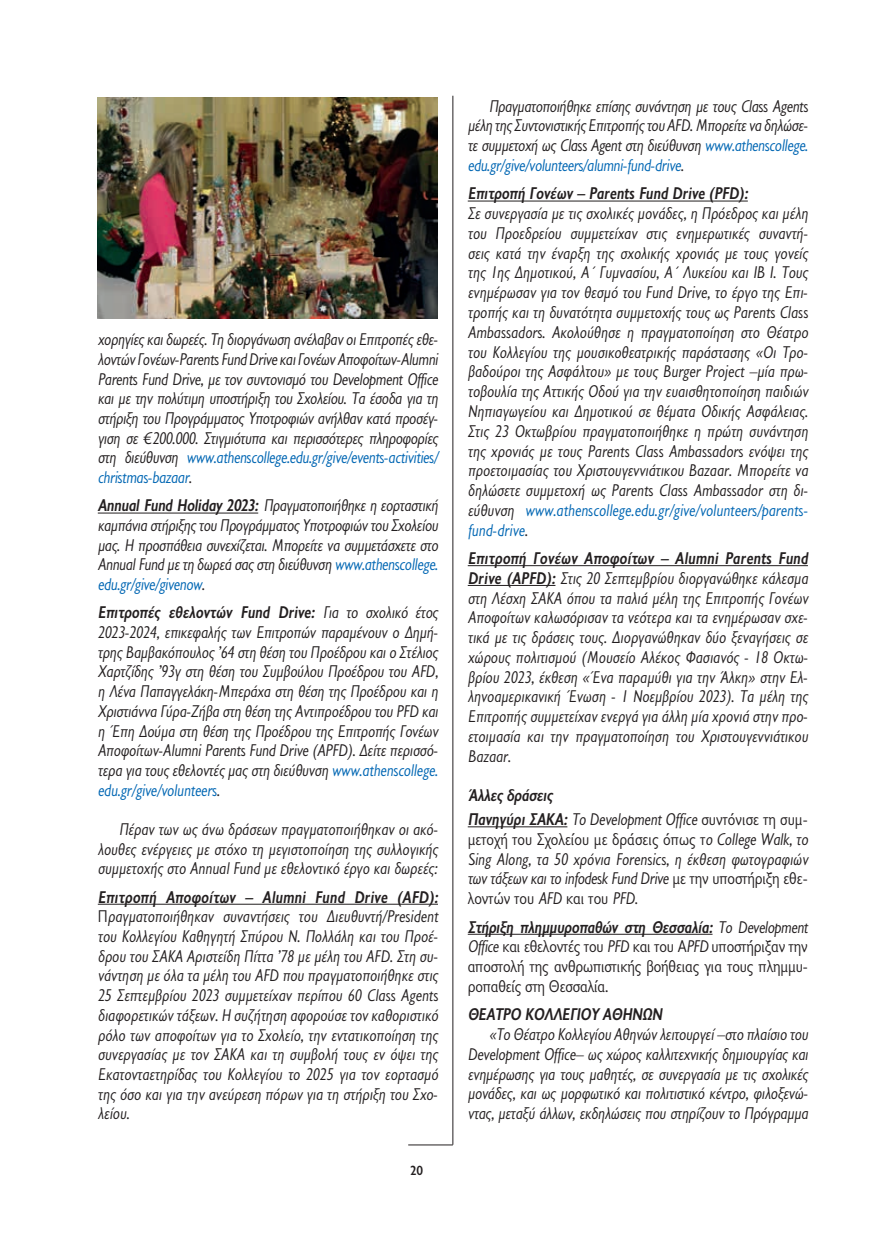
<style>
.page{position:relative;width:893px;height:1234px;background:#fff}
.page>*{position:absolute;margin:0;border:0;box-sizing:border-box;transform-origin:0 0}
.t1{font:italic 17.25px/19.8px "Gill Sans Hel Semi Condenced";color:#231f20;text-align:justify}
.t2{font:17.25px/19.8px "Gill Sans Hel SCOS";letter-spacing:-.01em;color:#231f20;text-align:justify}
.t3{font:italic 700 17.25px/24px "Gill Sans Hel Semi Condenced";letter-spacing:-.01em;color:#231f20}
.t4{font:700 13.5px "Gill Sans Hel SCOS";color:#231f20}
.s1{color:#0166b3}
.s2{font-weight:700}
.s3{font-family:"Gill Sans Hel SCOS";font-style:normal}
.s4{font-weight:400}
.s5{font-family:"Gill Sans Hel SCOS";font-weight:400;font-style:normal}
.s6{font-family:"Gill Sans Hel Semi Condenced";font-style:italic}
</style>
<div class="page">
<hr style="left:98px;top:512px;width:160px;height:1px;background:#231f20">
<hr style="left:98px;top:903px;width:340px;height:1px;background:#231f20">
<hr style="left:468px;top:200px;width:280px;height:1px;background:#231f20">
<hr style="left:468px;top:565px;width:340px;height:1px;background:#231f20">
<hr style="left:468px;top:585px;width:87px;height:1px;background:#231f20">
<hr style="left:468px;top:826px;width:99px;height:1px;background:#231f20">
<hr style="left:468px;top:933px;width:244px;height:1px;background:#231f20">
<hr style="left:453px;top:96px;width:1px;height:1048px;background:#231f20">
<hr style="left:408px;top:1144px;width:45px;height:1px;background:#231f20">
<img style="left:98px;top:98px;width:340px;height:220px">
<p class="t1" style="left:98px;top:329px;width:342px">χορηγίες και δωρεές. Τη διοργάνωση ανέλαβαν οι Επιτροπές εθε&shy;λοντών Γονέων-Parents Fund Drive και Γονέων Αποφοίτων-Alumni Parents Fund Drive, με τον συντονισμό του Development Office και με την πολύτιμη υποστήριξη του Σχολείου. Τα έσοδα για τη στήριξη του Προγράμματος Υποτροφιών ανήλθαν κατά προσέγ&shy;γιση σε €200.000. Στιγμιότυπα και περισσότερες πληροφορίες στη διεύθυνση <span class="s1">www.athenscollege.edu.gr/give/events-activities/ christmas-bazaar</span>.</p>
<p class="t1" style="left:98px;top:495px;width:342px"><span class="s2">Annual Fund Holiday 2023:</span> Πραγματοποιήθηκε η εορταστική καμπάνια στήριξης του Προγράμματος Υποτροφιών του Σχολείου μας. Η προσπάθεια συνεχίζεται. Μπορείτε να συμμετάσχετε στο Annual Fund με τη δωρεά σας στη διεύθυνση <span class="s1">www.athenscollege. edu.gr/give/givenow</span>.</p>
<p class="t1" style="left:98px;top:602px;width:342px"><span class="s2">Επιτροπές εθελοντών Fund Drive:</span> Για το σχολικό έτος 2023-2024, επικεφαλής των Επιτροπών παραμένουν ο Δημή&shy;τρης Βαμβακόπουλος ’64 στη θέση του Προέδρου και ο Στέλιος Χαρτζίδης ’93γ στη θέση του Συμβούλου Προέδρου του AFD, η Λένα Παπαγγελάκη-Μπεράχα στη θέση της Προέδρου και η Χριστιάννα Γύρα-Ζήβα στη θέση της Αντιπροέδρου του PFD και η Έπη Δούμα στη θέση της Προέδρου της Επιτροπής Γονέων Αποφοίτων-Alumni Parents Fund Drive (ΑPFD). Δείτε περισσό&shy;τερα για τους εθελοντές μας στη διεύθυνση <span class="s1">www.athenscollege. edu.gr/give/volunteers</span>.</p>
<p class="t1" style="left:98px;top:818px;width:342px;text-indent:21px">Πέραν των ως άνω δράσεων πραγματοποιήθηκαν οι ακό&shy;λουθες ενέργειες με στόχο τη μεγιστοποίηση της συλλογικής συμμετοχής στο Annual Fund με εθελοντικό έργο και δωρεές:</p>
<p class="t1" style="left:98px;top:886px;width:342px"><span class="s2">Επιτροπή Αποφοίτων – Alumni Fund Drive (AFD):<br></span><span class="s3">Π</span>ραγματοποιήθηκαν συναντήσεις του Διευθυντή/President του Κολλεγίου Καθηγητή Σπύρου Ν. Πολλάλη και του Προέ&shy;δρου του ΣΑΚΑ Αριστείδη Πίττα ’78 με μέλη του AFD. Στη συ&shy;νάντηση με όλα τα μέλη του AFD που πραγματοποιήθηκε στις 25 Σεπτεμβρίου 2023 συμμετείχαν περίπου 60 Class Agents διαφορετικών τάξεων. Η συζήτηση αφορούσε τον καθοριστικό ρόλο των αποφοίτων για το Σχολείο, την εντατικοποίηση της συνεργασίας με τον ΣΑΚΑ και τη συμβολή τους εν όψει της Εκατονταετηρίδας του Κολλεγίου το 2025 για τον εορτασμό της όσο και για την ανεύρεση πόρων για τη στήριξη του Σχο&shy;λείου.</p>
<p class="t4" style="left:410px;top:1162px;width:14px">20</p>
<p class="t1" style="left:468px;top:95px;width:342px;text-indent:21px">Πραγματοποιήθηκε επίσης συνάντηση με τους Class Agents μέλη της Συντονιστικής Επιτροπής του AFD. Μπορείτε να δηλώσε&shy;τε συμμετοχή ως Class Agent στη διεύθυνση <span class="s1">www.athenscollege. edu.gr/give/volunteers/alumni-fund-drive</span>.</p>
<p class="t3" style="left:468px;top:181px;width:282px">Επιτροπή Γονέων – Parents Fund Drive (PFD):</p>
<p class="t1" style="left:468px;top:203px;width:342px">Σε συνεργασία με τις σχολικές μονάδες, η Πρόεδρος και μέλη του Προεδρείου συμμετείχαν στις ενημερωτικές συναντή&shy;σεις κατά την έναρξη της σχολικής χρονιάς με τους γονείς της 1ης Δημοτικού, Α΄ Γυμνασίου, Α΄ Λυκείου και ΙΒ Ι. Τους ενημέρωσαν για τον θεσμό του Fund Drive, το έργο της Επι&shy;τροπής και τη δυνατότητα συμμετοχής τους ως Parents Class Ambassadors. Ακολούθησε η πραγματοποίηση στο Θέατρο του Κολλεγίου της μουσικοθεατρικής παράστασης «Οι Τρο&shy;βαδούροι της Ασφάλτου» με τους Burger Project –μία πρω&shy;τοβουλία της Αττικής Οδού για την ευαισθητοποίηση παιδιών Νηπιαγωγείου και Δημοτικού σε θέματα Οδικής Ασφάλειας.<br>Στις 23 Οκτωβρίου πραγματοποιήθηκε η πρώτη συνάντηση της χρονιάς με τους Parents Class Ambassadors ενόψει της προετοιμασίας του Χριστουγεννιάτικου Bazaar. Μπορείτε να δηλώσετε συμμετοχή ως Parents Class Ambassador στη δι&shy;εύθυνση <span class="s1">www.athenscollege.edu.gr/give/volunteers/parents&shy;fund-drive</span>.</p>
<p class="t1" style="left:468px;top:547px;width:342px"><span class="s2">Επιτροπή Γονέων Αποφοίτων – Alumni Parents Fund Drive (APFD):</span> Στις 20 Σεπτεμβρίου διοργανώθηκε κάλεσμα στη Λέσχη ΣΑΚΑ όπου τα παλιά μέλη της Επιτροπής Γονέων Αποφοίτων καλωσόρισαν τα νεότερα και τα ενημέρωσαν σχε&shy;τικά με τις δράσεις τους. Διοργανώθηκαν δύο ξεναγήσεις σε χώρους πολιτισμού (Μουσείο Αλέκος Φασιανός - 18 Οκτω&shy;βρίου 2023, έκθεση «Ένα παραμύθι για την Άλκη» στην Ελ&shy;ληνοαμερικανική Ένωση - 1 Νοεμβρίου 2023). Τα μέλη της Επιτροπής συμμετείχαν ενεργά για άλλη μία χρονιά στην προ&shy;ετοιμασία και την πραγματοποίηση του Χριστουγεννιάτικου Bazaar.</p>
<p class="t3" style="left:468px;top:782px;width:342px">Άλλες δράσεις<br>Πανηγύρι ΣΑΚΑ: <span class="s4">To Development Office</span> <span class="s5">συντόνισε τη συμ-</span></p>
<p class="t2" style="left:468px;top:829px;width:342px">μετοχή του Σχολείου με δράσεις όπως τ<span class="s6">o College Walk, το</span></p>
<p class="t1" style="left:468px;top:848px;width:342px">Sing Along, τα 50 χρόνια Forensics, η έκθεση φωτογραφιών των τάξεων και το infodesk Fund Drive <span class="s3">με την υποστήριξη εθε-</span></p>
<p class="t2" style="left:468px;top:888px;width:172px">λοντών του <span class="s6">AFD</span> και του <span class="s6">PFD.</span></p>
<p class="t3" style="left:468px;top:914px;width:342px">Στήριξη πλημμυροπαθών στη Θεσσαλία: <span class="s4">To Development</span></p>
<p class="t2" style="left:468px;top:936px;width:342px"><span class="s6">Office</span> και εθελοντές του <span class="s6">PFD</span> και του Α<span class="s6">PFD</span> υποστήριξαν την αποστολή της ανθρωπιστικής βοήθειας για τους πλημμυ&shy;ροπαθείς στη Θεσσαλία.</p>
<p class="t3" style="left:468px;top:1001px;width:196px">ΘΈΑΤΡΟ ΚΟΛΛΕΓΊΟΥ ΑΘΗΝΏΝ</p>
<p class="t1" style="left:468px;top:1023px;width:342px;text-indent:21px">«Το Θέατρο Κολλεγίου Αθηνών λειτουργεί –στο πλαίσιο του Development Office– ως χώρος καλλιτεχνικής δημιουργίας και ενημέρωσης για τους μαθητές, σε συνεργασία με τις σχολικές μονάδες, και ως μορφωτικό και πολιτιστικό κέντρο, φιλοξενώ&shy;ντας, μεταξύ άλλων, εκδηλώσεις που στηρίζουν το Πρόγραμμα</p>
</div>
